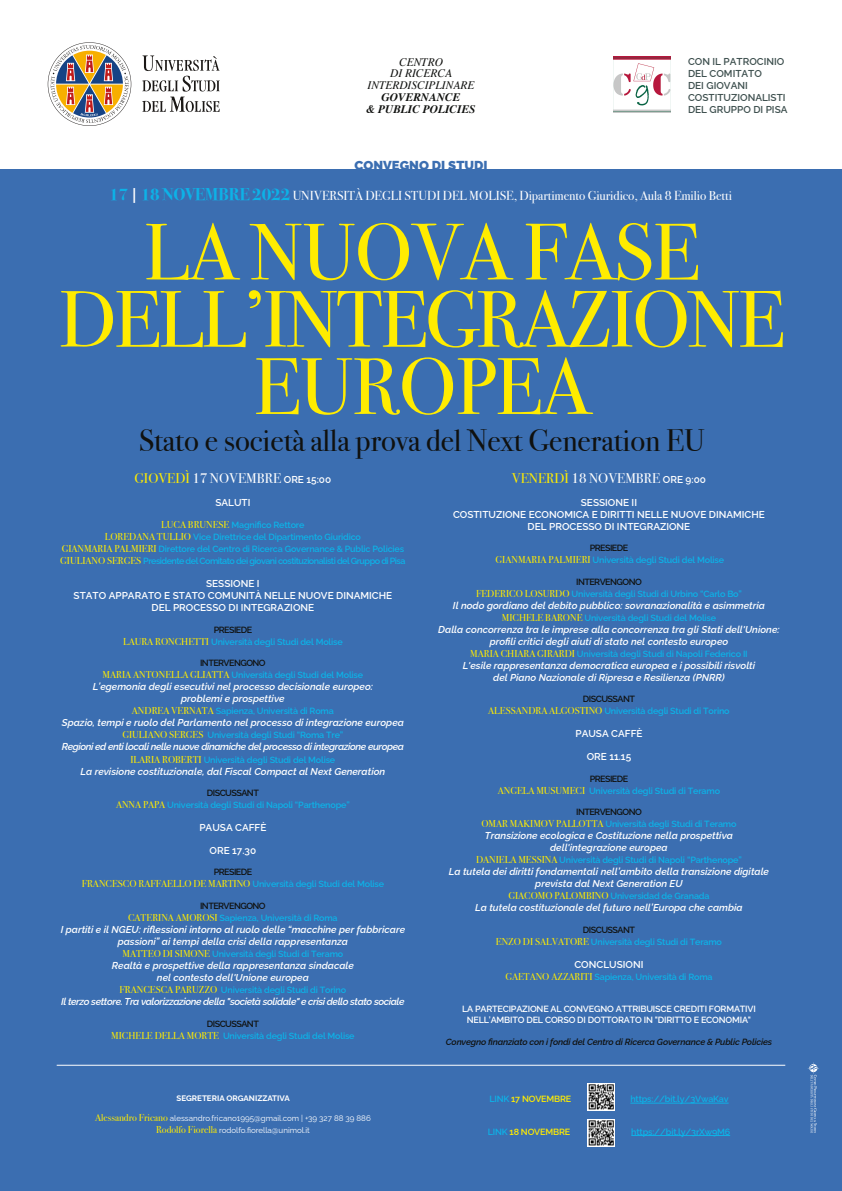
<style>
.page{position:relative;width:842px;height:1191px;background:#fff}
.page>*{position:absolute;margin:0;border:0;box-sizing:border-box;transform-origin:0 0}
.t1{font:80px/67.2px "Bodoni Svty Two ITCTT";letter-spacing:-.02em;color:#ffec00;text-align:center}
.t2{font:31px "Bodoni Svty Two ITCTT";color:#10110f}
.t3{font:14px "Bodoni Svty Two ITCTT";color:#fff}
.t4{font:13px "Bodoni Svty Two ITCTT";letter-spacing:-.005em;color:#fff}
.t5{font:900 13px "Raleway";color:#3b6eb1}
.t6{font:italic 11.4px/11.9px "Times";color:#10110f;text-align:center}
.t7{font:italic 700 11.4px/11.9px "Times";color:#10110f;text-align:center}
.t8{font:italic 600 10px/12px "Raleway";color:#fff;text-align:center}
.t9{font:600 10px/12px "Raleway";color:#fff;text-align:center}
.t10{font:italic 600 10px "Raleway";letter-spacing:-.04em;color:#fff}
.t11{font:600 10px/12px "Raleway";color:#3d4f4e}
.t12{font:600 9px/12px "Raleway";letter-spacing:-.02em;color:#0db2e7;text-align:center}
.t13{font:600 9px/10.8px "Raleway";letter-spacing:-.02em;color:#fff;text-align:center}
.t14{font:italic 600 9px "Raleway";letter-spacing:-.02em;color:#10110f}
.t15{font:600 9px "Raleway";letter-spacing:-.02em;color:#ffec00}
.t16{font:100 8px/12px "Raleway";color:#fff;text-align:center}
.t17{font:700 8px "Raleway";color:#fff}
.s1{font-weight:700;font-size:17px;color:#0db2e7}
.s2{font-weight:700;font-size:17px}
.s3{color:#ffec00}
.s4{font-family:"Raleway";font-weight:600;font-size:10px}
.s5{font-family:"Bodoni Svty Two ITCTT";font-weight:400;font-size:10px;color:#ffec00}
.s6{color:#10110f}
.s7{color:#0db2e7}
</style>
<div class="page">
<div style="left:0;top:170px;width:842px;height:1021px;background:#3b6eb1"></div>
<svg style="left:808px;top:1062px;width:11px;height:71px"></svg>
<img style="left:614px;top:56px;width:56px;height:57px">
<svg style="left:142px;top:55px;width:78px;height:57px"></svg>
<svg style="left:48px;top:42px;width:83px;height:84px"></svg>
<hr style="left:630px;top:1102px;width:99px;height:1px;background:#0db2e7">
<hr style="left:631px;top:1135px;width:99px;height:1px;background:#0db2e7">
<svg style="left:588px;top:1083px;width:27px;height:27px"></svg>
<svg style="left:589px;top:1084px;width:25px;height:25px"></svg>
<svg style="left:588px;top:1119px;width:27px;height:27px"></svg>
<svg style="left:589px;top:1120px;width:25px;height:25px"></svg>
<hr style="left:57px;top:1065px;width:728px;height:1px;background:#fff">
<p class="t6" style="left:368px;top:55px;width:108px">CENTRO<br>DI RICERCA<br>INTERDISCIPLINARE</p>
<p class="t7" style="left:366px;top:90px;width:111px">GOVERNANCE<br>&amp; PUBLIC POLICIES</p>
<h3 class="t5" style="left:354px;top:155px;width:135px">CONVEGNO DI STUDI</h3>
<p class="t11" style="left:688px;top:54px;width:101px">CON IL PATROCINIO<br>DEL COMITATO<br>DEI GIOVANI<br>COSTITUZIONALISTI<br>DEL GRUPPO DI PISA</p>
<h3 class="t4" style="left:109px;top:185px;width:625px"><span class="s1">17</span> <span class="s2">|</span> <span class="s1">18 NOVEMBRE2022</span> UNIVERSITÀ DEGLI STUDI DEL MOLISE, Dipartimento Giuridico, Aula 8 Emilio Betti</h3>
<h1 class="t1" style="left:59px;top:210px;width:727px">LA NUOVA FASE<br>DELL’INTEGRAZIONE<br>EUROPEA</h1>
<h2 class="t2" style="left:139px;top:415px;width:568px">Stato e società alla prova del Next Generation EU</h2>
<h3 class="t3" style="left:135px;top:466px;width:198px"><span class="s3">GIOVEDÌ</span> 17 NOVEMBRE <span class="s4">ORE 15:00</span></h3>
<p class="t9" style="left:215px;top:495px;width:37px">SALUTI</p>
<p class="t12" style="left:60px;top:518px;width:347px"><span class="s5">LUCA BRUNESE</span> Magnifico Rettore<br><span class="s5">LOREDANA TULLIO</span> Vice Direttrice del Dipartimento Giuridico<br><span class="s5">GIANMARIA PALMIERI</span> Direttore del Centro di Ricerca Governance &amp; Public Policies <span class="s5">GIULIANO SERGES</span> Presidente del Comitato dei giovani costituzionalisti del Gruppo di Pisa</p>
<p class="t9" style="left:74px;top:576px;width:320px">SESSIONE I<br>STATO APPARATO E STATO COMUNITÀ NELLE NUOVE DINAMICHE<br>DEL PROCESSO DI INTEGRAZIONE</p>
<p class="t12" style="left:123px;top:622px;width:221px"><span class="s6">PRESIEDE<br></span><span class="s5">LAURA RONCHETTI</span> Università degli Studi del Molise</p>
<p class="t12" style="left:103px;top:656px;width:262px"><span class="s6">INTERVENGONO<br></span><span class="s5">MARIA ANTONELLA GLIATTA</span> Università degli Studi del Molise</p>
<p class="t8" style="left:93px;top:680px;width:282px">L’egemonia degli esecutivi nel processo decisionale europeo: problemi e prospettive</p>
<p class="t12" style="left:132px;top:704px;width:203px"><span class="s5">ANDREA VERNATA</span> Sapienza, Università di Roma</p>
<p class="t8" style="left:62px;top:716px;width:344px">Spazio, tempi e ruolo del Parlamento nel processo di integrazione europea</p>
<p class="t12" style="left:122px;top:728px;width:222px"><span class="s5">GIULIANO SERGES</span> Università degli Studi “Roma Tre”</p>
<p class="t10" style="left:62px;top:739px;width:344px">Regioni ed enti locali nelle nuove dinamiche del processo di integrazione europea</p>
<p class="t12" style="left:130px;top:752px;width:206px"><span class="s5">ILARIA ROBERTI</span> Università degli Studi del Molise</p>
<p class="t8" style="left:81px;top:764px;width:306px">La revisione costituzionale, dal Fiscal Compact al Next Generation</p>
<p class="t12" style="left:116px;top:786px;width:235px"><span class="s6">DISCUSSANT<br></span><span class="s5">ANNA PAPA</span> Università degli Studi di Napoli “Parthenope”</p>
<p class="t9" style="left:199px;top:820px;width:69px">PAUSA CAFFÈ</p>
<p class="t9" style="left:210px;top:843px;width:48px">ORE 17.30</p>
<p class="t12" style="left:82px;top:865px;width:304px"><span class="s6">PRESIEDE<br></span><span class="s5">FRANCESCO RAFFAELLO DE MARTINO</span> Università degli Studi del Molise</p>
<p class="t12" style="left:128px;top:898px;width:211px"><span class="s6">INTERVENGONO<br></span><span class="s5">CATERINA AMOROSI</span> Sapienza, Università di Roma</p>
<p class="t8" style="left:61px;top:922px;width:346px">I partiti e il NGEU: riflessioni intorno al ruolo delle “macchine per fabbricare passioni” ai tempi della crisi della rappresentanza</p>
<p class="t12" style="left:123px;top:946px;width:222px"><span class="s5">MATTEO DI SIMONE</span> Università degli Studi di Teramo</p>
<p class="t8" style="left:112px;top:958px;width:244px">Realtà e prospettive della rappresentanza sindacale nel contesto dell'Unione europea</p>
<p class="t12" style="left:120px;top:982px;width:228px"><span class="s5">FRANCESCA PARUZZO</span> Università degli Studi di Torino</p>
<p class="t10" style="left:61px;top:993px;width:345px">Il terzo settore. Tra valorizzazione della "società solidale" e crisi dello stato sociale</p>
<p class="t12" style="left:111px;top:1016px;width:245px"><span class="s6">DISCUSSANT<br></span><span class="s5">MICHELE DELLA MORTE</span> Università degli Studi del Molise</p>
<p class="t17" style="left:176px;top:1092px;width:115px">SEGRETERIA ORGANIZZATIVA</p>
<p class="t16" style="left:95px;top:1111px;width:277px"><span class="s5">Alessandro Fricano</span> alessandro.fricano1995@gmail.com | +39 327 88 39 886<br><span class="s5">Rodolfo Fiorella</span> rodolfo.fiorella@unimol.it</p>
<h3 class="t3" style="left:512px;top:466px;width:195px"><span class="s3">VENERDÌ</span> 18 NOVEMBRE <span class="s4">ORE 9:00</span></h3>
<p class="t9" style="left:453px;top:495px;width:313px">SESSIONE II<br>COSTITUZIONE ECONOMICA E DIRITTI NELLE NUOVE DINAMICHE<br>DEL PROCESSO DI INTEGRAZIONE</p>
<p class="t12" style="left:496px;top:541px;width:230px"><span class="s6">PRESIEDE<br></span><span class="s5">GIANMARIA PALMIERI</span> Università degli Studi del Molise</p>
<p class="t12" style="left:476px;top:574px;width:267px"><span class="s6">INTERVENGONO<br></span><span class="s5">FEDERICO LOSURDO</span> Università degli Studi di Urbino “Carlo Bo”</p>
<p class="t8" style="left:453px;top:598px;width:313px">Il nodo gordiano del debito pubblico: sovranazionalità e asimmetria</p>
<p class="t12" style="left:502px;top:610px;width:216px"><span class="s5">MICHELE BARONE</span> Università degli Studi del Molise</p>
<p class="t8" style="left:438px;top:622px;width:343px">Dalla concorrenza tra le imprese alla concorrenza tra gli Stati dell'Unione: profili critici degli aiuti di stato nel contesto europeo</p>
<p class="t12" style="left:470px;top:646px;width:279px"><span class="s5">MARIA CHIARA GIRARDI</span> Università degli Studi di Napoli Federico II</p>
<p class="t8" style="left:463px;top:658px;width:294px">L'esile rappresentanza democratica europea e i possibili risvolti del Piano Nazionale di Ripresa e Resilienza (PNRR)</p>
<p class="t12" style="left:488px;top:692px;width:243px"><span class="s6">DISCUSSANT<br></span><span class="s5">ALESSANDRA ALGOSTINO</span> Università degli Studi di Torino</p>
<p class="t9" style="left:575px;top:726px;width:69px">PAUSA CAFFÈ</p>
<p class="t9" style="left:587px;top:749px;width:46px">ORE 11.15</p>
<p class="t12" style="left:498px;top:771px;width:224px"><span class="s6">PRESIEDE<br></span><span class="s5">ANGELA MUSUMECI</span> Università degli Studi di Teramo</p>
<p class="t12" style="left:481px;top:805px;width:257px"><span class="s6">INTERVENGONO<br></span><span class="s5">OMAR MAKIMOV PALLOTTA</span> Università degli Studi di Teramo</p>
<p class="t8" style="left:485px;top:828px;width:250px">Transizione ecologica e Costituzione nella prospettiva dell'integrazione europea</p>
<p class="t12" style="left:476px;top:853px;width:267px"><span class="s5">DANIELA MESSINA</span> Università degli Studi di Napoli “Parthenope”</p>
<p class="t8" style="left:449px;top:864px;width:322px">La tutela dei diritti fondamentali nell’ambito della transizione digitale prevista dal Next Generation EU</p>
<p class="t12" style="left:508px;top:889px;width:203px"><span class="s5">GIACOMO PALOMBINO</span> Universidad de Granada</p>
<p class="t8" style="left:475px;top:900px;width:269px">La tutela costituzionale del futuro nell’Europa che cambia</p>
<p class="t12" style="left:496px;top:922px;width:228px"><span class="s6">DISCUSSANT<br></span><span class="s5">ENZO DI SALVATORE</span> Università degli Studi di Teramo</p>
<p class="t9" style="left:574px;top:957px;width:70px">CONCLUSIONI</p>
<p class="t12" style="left:505px;top:969px;width:209px"><span class="s5">GAETANO AZZARITI</span> Sapienza, Università di Roma</p>
<p class="t13" style="left:462px;top:1002px;width:295px">LA PARTECIPAZIONE AL CONVEGNO ATTRIBUISCE CREDITI FORMATIVI<br>NELL’AMBITO DEL CORSO DI DOTTORATO IN "DIRITTO E ECONOMIA"</p>
<p class="t14" style="left:446px;top:1034px;width:328px">Convegno finanziato con i fondi del Centro di Ricerca Governance &amp; Public Policies</p>
<p class="t15" style="left:489px;top:1091px;width:83px"><span class="s7">LINK</span> 17 NOVEMBRE</p>
<p class="t12" style="left:630px;top:1092px;width:100px">https://bit.ly/3VwaKav</p>
<p class="t15" style="left:488px;top:1124px;width:84px"><span class="s7">LINK</span> 18 NOVEMBRE</p>
<p class="t12" style="left:631px;top:1124px;width:101px">https://bit.ly/3rXw9M6</p>
</div>
